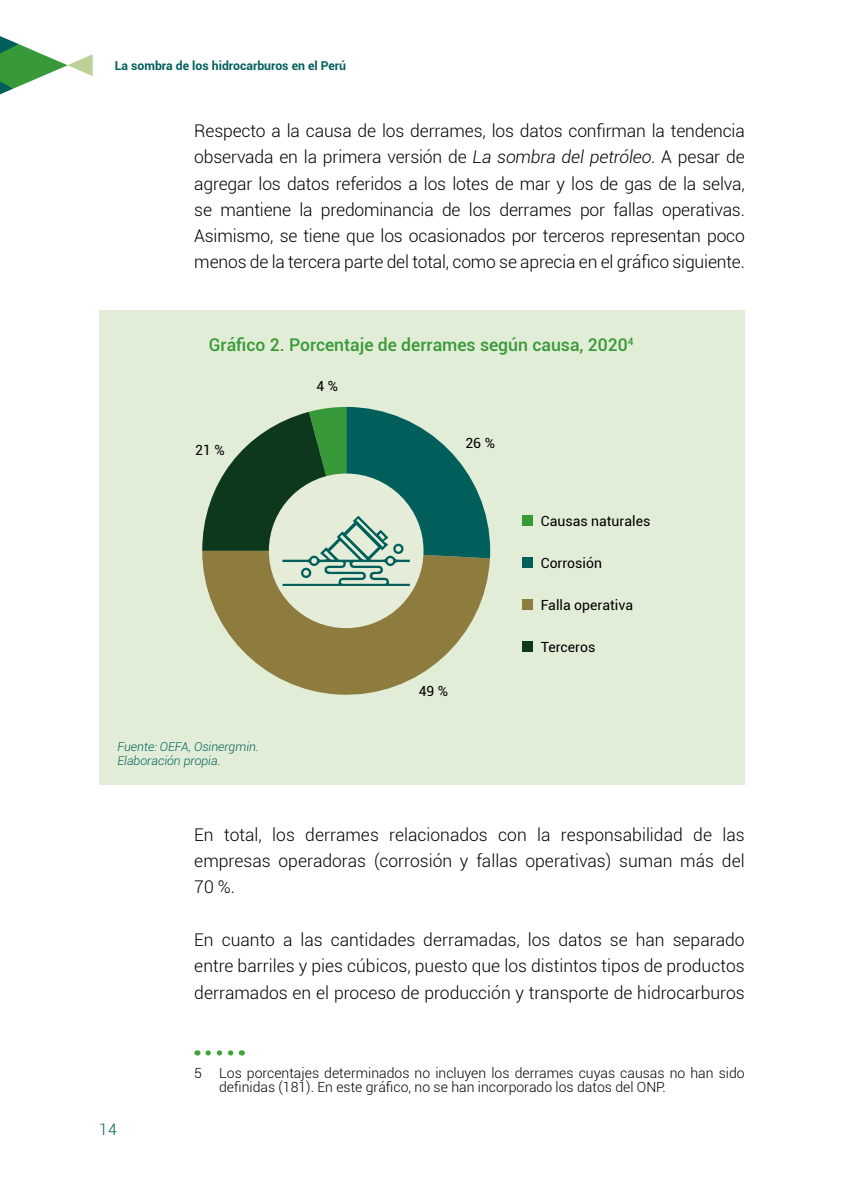
<style>
.page{position:relative;width:844px;height:1191px;background:#fff}
.page>*{position:absolute;margin:0;border:0;box-sizing:border-box;transform-origin:0 0}
.t1{font:300 17.5px/26.2px "Roboto";color:#000;text-align:justify}
.t2{font:500 17.5px "Roboto";color:#379937}
.t3{font:300 15.75px "Roboto";color:#005f5b}
.t4{font:300 14px/14px "Roboto";color:#000}
.t5{font:14px "Roboto";color:#000}
.t6{font:italic 300 12.25px/14.7px "Roboto";color:#005f5b}
.t7{font:700 12.25px "Roboto";color:#005f5b}
.s1{font-style:italic}
</style>
<div class="page">
<svg style="left:0;top:36px;width:93px;height:59px"></svg>
<svg style="left:208px;top:1050px;width:34px;height:5px"></svg>
<div style="left:99px;top:310px;width:645px;height:475px;background:#e1edd6"></div>
<svg style="left:206px;top:586px;width:280px;height:109px;fill:#8d7c3e"></svg>
<div style="left:269px;top:473px;width:154px;height:155px;background:#e5edd8;border-radius:50%"></div>
<div style="left:522px;top:514px;width:10px;height:11px;background:#379937"></div>
<div style="left:522px;top:598px;width:10px;height:11px;background:#8d7c3e"></div>
<div style="left:522px;top:556px;width:10px;height:11px;background:#005f5b"></div>
<div style="left:522px;top:640px;width:10px;height:11px;background:#0e381e"></div>
<svg style="left:202px;top:407px;width:288px;height:179px"></svg>
<p class="t7" style="left:115px;top:57px;width:233px">La sombra de los hidrocarburos en el Perú</p>
<p class="t1" style="left:194px;top:117px;width:552px">Respecto a la causa de los derrames, los datos confirman la tendencia observada en la primera versión de <span class="s1">La sombra del petróleo</span>. A pesar de agregar los datos referidos a los lotes de mar y los de gas de la selva, se mantiene la predominancia de los derrames por fallas operativas.<br>Asimismo, se tiene que los ocasionados por terceros representan poco menos de la tercera parte del total, como se aprecia en el gráfico siguiente.</p>
<p class="t2" style="left:209px;top:332px;width:426px">Gráfico 2. Porcentaje de derrames según causa, 2020<sup>4</sup></p>
<p class="t5" style="left:195px;top:440px;width:31px">21 %</p>
<p class="t5" style="left:316px;top:376px;width:23px">4 %</p>
<p class="t6" style="left:117px;top:738px;width:143px">Fuente: OEFA, Osinergmin.<br>Elaboración propia.</p>
<p class="t5" style="left:465px;top:433px;width:31px">26 %</p>
<p class="t5" style="left:418px;top:681px;width:31px">49 %</p>
<p class="t5" style="left:540px;top:511px;width:111px">Causas naturales</p>
<p class="t5" style="left:540px;top:553px;width:63px">Corrosión</p>
<p class="t5" style="left:540px;top:595px;width:94px">Falla operativa</p>
<p class="t5" style="left:540px;top:637px;width:56px">Terceros</p>
<p class="t1" style="left:194px;top:821px;width:551px">En total, los derrames relacionados con la responsabilidad de las empresas operadoras (corrosión y fallas operativas) suman más del 70 %.</p>
<p class="t1" style="left:194px;top:926px;width:551px">En cuanto a las cantidades derramadas, los datos se han separado entre barriles y pies cúbicos, puesto que los distintos tipos de productos derramados en el proceso de producción y transporte de hidrocarburos</p>
<p class="t3" style="left:99px;top:1118px;width:19px">14</p>
<p class="t4" style="left:219px;top:1065px;width:527px;text-indent:-25px">5 Los porcentajes determinados no incluyen los derrames cuyas causas no han sido definidas (181). En este gráfico, no se han incorporado los datos del ONP.</p>
</div>
